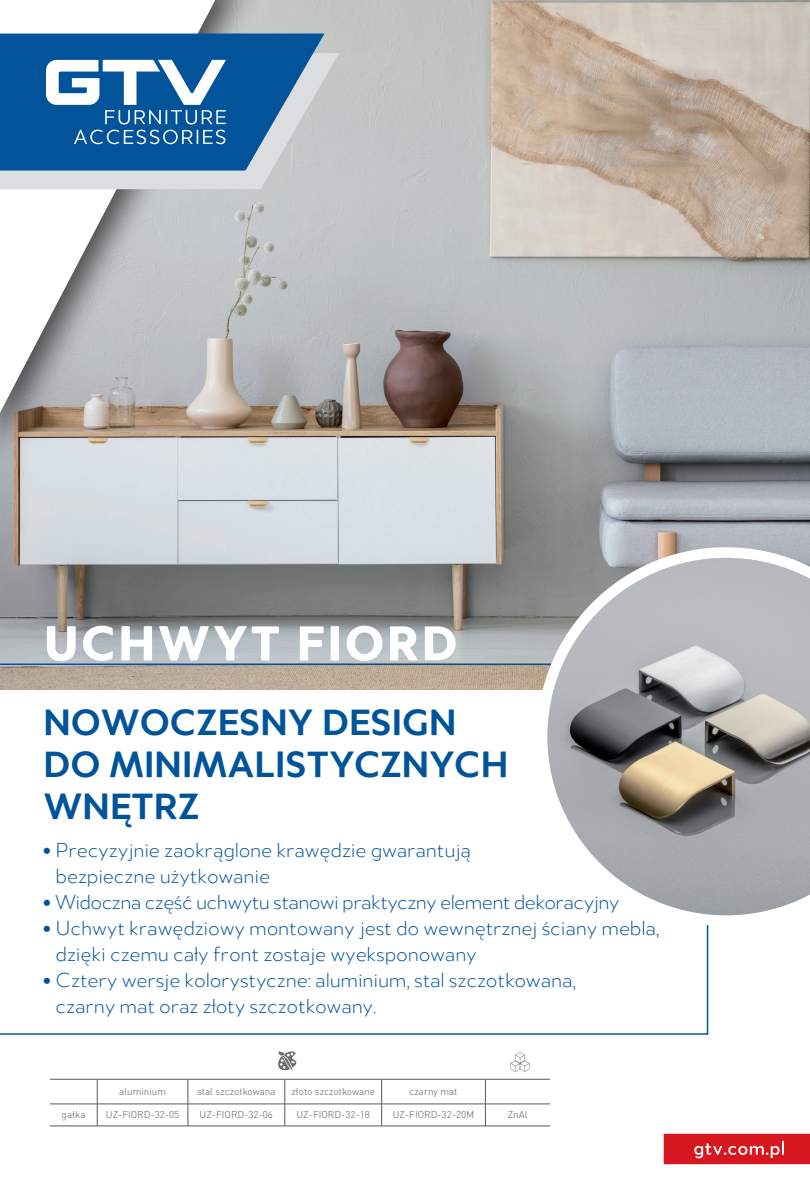
<style>
.page{position:relative;width:810px;height:1188px;background:#fff}
.page>*{position:absolute;margin:0;border:0;box-sizing:border-box;transform-origin:0 0}
.t1{font:900 52.05px "Merel";letter-spacing:.03em;color:#fff}
.t2{font:700 39px/42.3px "Merel";letter-spacing:-.015em;color:#01549a}
.t3{font:300 21.75px/26px "Merel";letter-spacing:-.01em;color:#01549a}
.t4{font:300 21.75px "Merel";letter-spacing:-.03em;color:#01549a}
.t5{font:300 9.9px "DIN Pro";color:#57585a}
.s1{font-weight:700}
</style>
<div class="page">
<img style="left:0;top:0;width:810px;height:664px">
<div style="left:0;top:0;width:262px;height:467px;background:#231f20;opacity:.75"></div>
<svg style="left:0;top:0;width:215px;height:413px"></svg>
<svg style="left:0;top:53px;width:339px;height:136px;background:#d3d5d6"></svg>
<svg style="left:0;top:34px;width:325px;height:137px;background:#276ba4"></svg>
<svg style="left:74px;top:130px;width:151px;height:14px;background:#3f7eb2"></svg>
<svg style="left:46px;top:60px;width:180px;height:64px"></svg>
<div style="left:664px;top:1134px;width:146px;height:30px;background:#d7171f"></div>
<svg style="left:694px;top:1141px;width:90px;height:17px"></svg>
<svg style="left:0;top:664px;width:708px;height:371px"></svg>
<svg style="left:537px;top:547px;width:273px;height:379px"></svg>
<img style="left:547px;top:558px;width:263px;height:357px">
<hr style="left:50px;top:1079px;width:47px;height:1px;background:#57585a">
<hr style="left:97px;top:1079px;width:91px;height:1px;background:#57585a">
<hr style="left:188px;top:1079px;width:97px;height:1px;background:#57585a">
<hr style="left:285px;top:1079px;width:97px;height:1px;background:#57585a">
<hr style="left:382px;top:1079px;width:103px;height:1px;background:#57585a">
<hr style="left:485px;top:1079px;width:65px;height:1px;background:#57585a">
<hr style="left:50px;top:1104px;width:47px;height:1px;background:#57585a">
<hr style="left:97px;top:1104px;width:91px;height:1px;background:#57585a">
<hr style="left:188px;top:1104px;width:97px;height:1px;background:#57585a">
<hr style="left:285px;top:1104px;width:97px;height:1px;background:#57585a">
<hr style="left:382px;top:1104px;width:103px;height:1px;background:#57585a">
<hr style="left:485px;top:1104px;width:65px;height:1px;background:#57585a">
<svg style="left:97px;top:1079px;width:1px;height:47px"></svg>
<hr style="left:50px;top:1126px;width:47px;height:1px;background:#57585a">
<svg style="left:188px;top:1079px;width:1px;height:47px"></svg>
<hr style="left:97px;top:1126px;width:91px;height:1px;background:#57585a">
<svg style="left:285px;top:1079px;width:1px;height:47px"></svg>
<hr style="left:188px;top:1126px;width:97px;height:1px;background:#57585a">
<svg style="left:381px;top:1079px;width:1px;height:47px"></svg>
<hr style="left:285px;top:1126px;width:97px;height:1px;background:#57585a">
<svg style="left:485px;top:1079px;width:1px;height:47px"></svg>
<hr style="left:382px;top:1126px;width:103px;height:1px;background:#57585a">
<hr style="left:485px;top:1126px;width:65px;height:1px;background:#57585a">
<svg style="left:278px;top:1051px;width:18px;height:20px"></svg>
<svg style="left:510px;top:1052px;width:20px;height:20px"></svg>
<h1 class="t1" style="left:43px;top:599px;width:416px">UCHWYT FIORD</h1>
<h2 class="t2" style="left:43px;top:698px;width:467px">NOWOCZESNY DESIGN<br>DO MINIMALISTYCZNYCH<br>WNĘTRZ</h2>
<p class="t3" style="left:56px;top:836px;width:417px;text-indent:-12px"><span class="s1">•</span> Precyzyjnie zaokrąglone krawędzie gwarantują bezpieczne użytkowanie</p>
<p class="t4" style="left:43px;top:887px;width:578px"><span class="s1">•</span> Widoczna część uchwytu stanowi praktyczny element dekoracyjny</p>
<p class="t3" style="left:56px;top:914px;width:605px;text-indent:-12px"><span class="s1">•</span> Uchwyt krawędziowy montowany jest do wewnętrznej ściany mebla, dzięki czemu cały front zostaje wyeksponowany</p>
<p class="t3" style="left:56px;top:966px;width:522px;text-indent:-12px"><span class="s1">•</span> Cztery wersje kolorystyczne: aluminium, stal szczotkowana, czarny mat oraz złoty szczotkowany.</p>
<p class="t5" style="left:119px;top:1084px;width:48px">aluminium</p>
<p class="t5" style="left:197px;top:1084px;width:80px">stal szczotkowana</p>
<p class="t5" style="left:291px;top:1084px;width:85px">złoto szczotkowane</p>
<p class="t5" style="left:410px;top:1084px;width:50px">czarny mat</p>
<p class="t5" style="left:62px;top:1107px;width:25px">gałka</p>
<p class="t5" style="left:106px;top:1107px;width:75px">UZ-FIORD-32-05</p>
<p class="t5" style="left:200px;top:1107px;width:75px">UZ-FIORD-32-06</p>
<p class="t5" style="left:296px;top:1107px;width:75px">UZ-FIORD-32-18</p>
<p class="t5" style="left:393px;top:1107px;width:83px">UZ-FIORD-32-20M</p>
<p class="t5" style="left:508px;top:1107px;width:21px">ZnAl</p>
</div>
